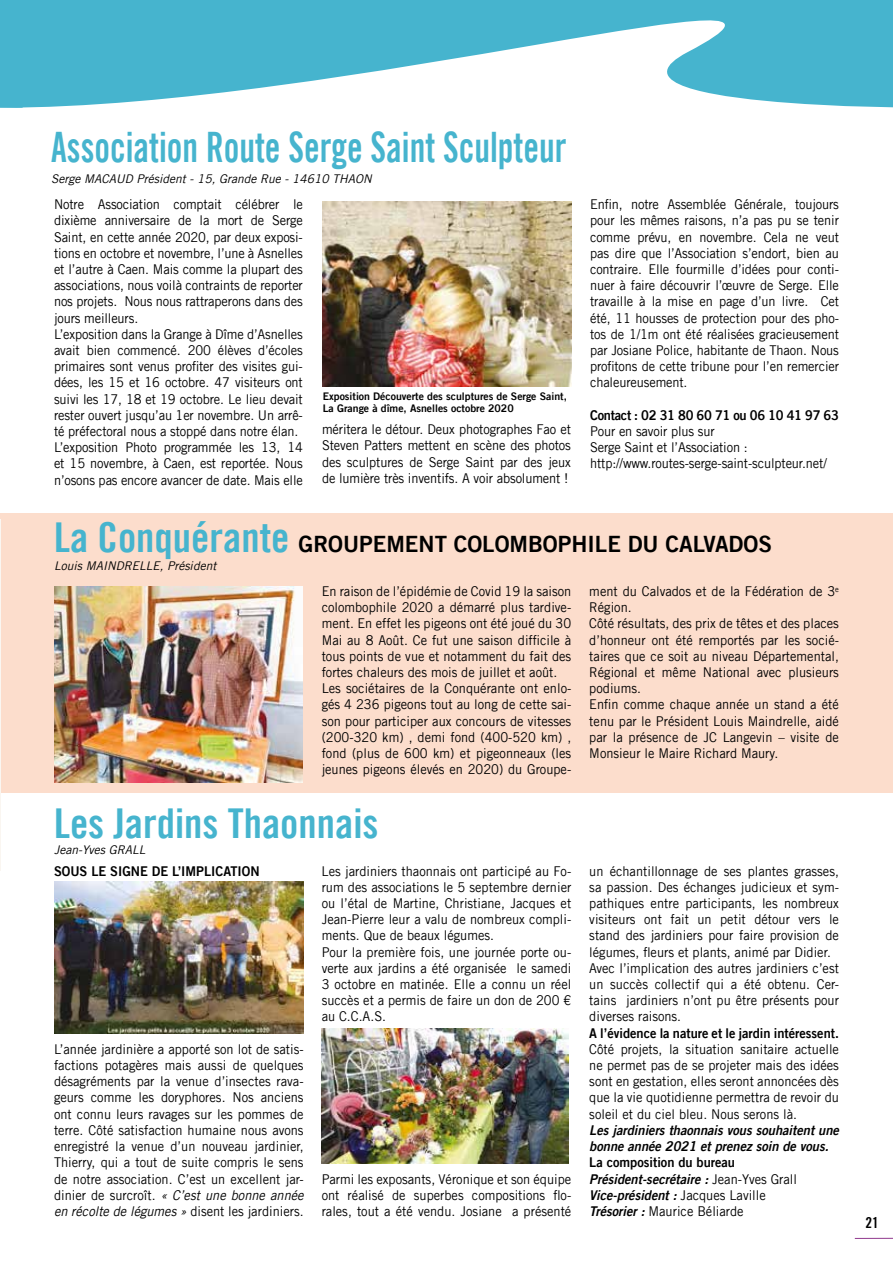
<style>
.page{position:relative;width:893px;height:1263px;background:#fff}
.page>*{position:absolute;margin:0;border:0;box-sizing:border-box;transform-origin:0 0}
.t1{font:42px "Trade Gothic LT Bold Cond Twenty";color:#46b4ce;scale:.84 1}
.t2{font:41.1px "Trade Gothic LT Bold Cond Twenty";color:#46b4ce}
.t3{font:22.5px "Trade Gothic LT Bold Two";color:#000}
.t4{font:15px "Trade Gothic LT Bold Cond Twenty";color:#000}
.t5{font:13.5px/16.2px "Trade Gothic LT";color:#000;scale:.95 1}
.t6{font:italic 13.5px/16.2px "Trade Gothic LT Bold Two";color:#000;scale:.95 1}
.t7{font:13.5px "Trade Gothic LT Bold Two";color:#000;scale:.95 1}
.t8{font:13.5px "Trade Gothic LT Bold Two";letter-spacing:-.02em;color:#000;scale:.95 1}
.t9{font:italic 12px "Trade Gothic LT";color:#000}
.t10{font:10.5px/12.6px "Trade Gothic LT Bold Two";color:#000}
.s1{font-family:"Trade Gothic LT Bold Cond Twenty";font-size:41.1px;color:#46b4ce}
.s2{font-style:italic}
.s3{font-style:normal}
.s4{font-family:"Trade Gothic LT";font-style:normal}
.s5{font-family:"Trade Gothic LT Bold Two";font-style:italic}
</style>
<div class="page">
<div style="left:0;top:513px;width:893px;height:280px;background:#fcddcc"></div>
<hr style="left:0;top:519px;width:1px;height:351px;background:#faf6f1">
<svg style="left:27px;top:0;width:866px;height:108px;fill:#46b4ce"></svg>
<div style="left:0;top:0;width:27px;height:108px;background:#46b4ce"></div>
<hr style="left:855px;top:1238px;width:38px;height:1px;background:#90388d">
<img style="left:322px;top:201px;width:250px;height:185px">
<img style="left:54px;top:586px;width:249px;height:196px">
<img style="left:54px;top:882px;width:250px;height:151px">
<img style="left:322px;top:1028px;width:247px;height:135px">
<h1 class="t1" style="left:51px;top:121px;width:615px">Association Route Serge Saint Sculpteur</h1>
<p class="t9" style="left:51px;top:172px;width:322px">Serge MACAUD Président - 15, Grande Rue - 14610 THAON</p>
<p class="t5" style="left:54px;top:196px;width:264px">Notre Association comptait célébrer le dixième anniversaire de la mort de Serge Saint, en cette année 2020, par deux exposi&shy;tions en octobre et novembre, l’une à Asnelles et l’autre à Caen. Mais comme la plupart des associations, nous voilà contraints de reporter nos projets. Nous nous rattraperons dans des jours meilleurs.<br>L’exposition dans la Grange à Dîme d’Asnelles avait bien commencé. 200 élèves d’écoles primaires sont venus profiter des visites gui&shy;dées, les 15 et 16 octobre. 47 visiteurs ont suivi les 17, 18 et 19 octobre. Le lieu devait rester ouvert jusqu’au 1er novembre. Un arrê&shy;té préfectoral nous a stoppé dans notre élan.<br>L’exposition Photo programmée les 13, 14 et 15 novembre, à Caen, est reportée. Nous n’osons pas encore avancer de date. Mais elle</p>
<p class="t10" style="left:323px;top:389px;width:246px">Exposition Découverte des sculptures de Serge Saint,<br>La Grange à dîme, Asnelles octobre 2020</p>
<p class="t5" style="left:322px;top:421px;width:264px;text-align:justify">méritera le détour. Deux photographes Fao et Steven Patters mettent en scène des photos des sculptures de Serge Saint par des jeux de lumière très inventifs. A voir absolument !</p>
<p class="t5" style="left:590px;top:196px;width:264px;text-align:justify">Enfin, notre Assemblée Générale, toujours pour les mêmes raisons, n’a pas pu se tenir comme prévu, en novembre. Cela ne veut pas dire que l’Association s’endort, bien au contraire. Elle fourmille d’idées pour conti&shy;nuer à faire découvrir l’œuvre de Serge. Elle travaille à la mise en page d’un livre. Cet été, 11 housses de protection pour des pho&shy;tos de 1/1m ont été réalisées gracieusement par Josiane Police, habitante de Thaon. Nous profitons de cette tribune pour l’en remercier chaleureusement.</p>
<p class="t8" style="left:590px;top:407px;width:263px">Contact : 02 31 80 60 71 ou 06 10 41 97 63</p>
<p class="t5" style="left:590px;top:423px;width:251px">Pour en savoir plus sur<br>Serge Saint et l’Association : http://www.routes-serge-saint-sculpteur.net/</p>
<h3 class="t3" style="left:54px;top:529px;width:719px"><span class="s1">La Conquérante</span> GROUPEMENT COLOMBOPHILE DU CALVADOS</h3>
<p class="t9" style="left:54px;top:558px;width:164px">Louis MAINDRELLE, Président</p>
<p class="t5" style="left:322px;top:583px;width:264px">En raison de l’épidémie de Covid 19 la saison colombophile 2020 a démarré plus tardive&shy;ment. En effet les pigeons ont été joué du 30<br>Mai au 8 Août. Ce fut une saison difficile à tous points de vue et notamment du fait des fortes chaleurs des mois de juillet et août.<br>Les sociétaires de la Conquérante ont enlo&shy;gés 4 236 pigeons tout au long de cette sai&shy;son pour participer aux concours de vitesses (200-320 km) , demi fond (400-520 km) , fond (plus de 600 km) et pigeonneaux (les jeunes pigeons élevés en 2020) du Groupe-</p>
<p class="t5" style="left:589px;top:583px;width:264px">ment du Calvados et de la Fédération de 3<sup>e </sup>Région.<br>Côté résultats, des prix de têtes et des places d’honneur ont été remportés par les socié&shy;taires que ce soit au niveau Départemental, Régional et même National avec plusieurs podiums.<br>Enfin comme chaque année un stand a été tenu par le Président Louis Maindrelle, aidé par la présence de JC Langevin – visite de Monsieur le Maire Richard Maury.</p>
<h2 class="t2" style="left:54px;top:799px;width:326px">Les Jardins Thaonnais</h2>
<p class="t9" style="left:54px;top:842px;width:93px">Jean-Yves GRALL</p>
<p class="t7" style="left:54px;top:862px;width:218px">SOUS LE SIGNE DE L’IMPLICATION</p>
<p class="t5" style="left:54px;top:1041px;width:264px;text-align:justify">L’année jardinière a apporté son lot de satis&shy;factions potagères mais aussi de quelques désagréments par la venue d’insectes rava&shy;geurs comme les doryphores. Nos anciens ont connu leurs ravages sur les pommes de terre. Côté satisfaction humaine nous avons enregistré la venue d’un nouveau jardinier, Thierry, qui a tout de suite compris le sens de notre association. C’est un excellent jar&shy;dinier de surcroît. <span class="s2">« C’est une bonne année en récolte de légumes »</span> disent les jardiniers.</p>
<p class="t5" style="left:322px;top:862px;width:264px">Les jardiniers thaonnais ont participé au Fo&shy;rum des associations le 5 septembre dernier ou l’étal de Martine, Christiane, Jacques et Jean-Pierre leur a valu de nombreux compli&shy;ments. Que de beaux légumes.<br>Pour la première fois, une journée porte ou&shy;verte aux jardins a été organisée le samedi 3 octobre en matinée. Elle a connu un réel succès et a permis de faire un don de 200 € au C.C.A.S.</p>
<p class="t5" style="left:322px;top:1170px;width:264px;text-align:justify">Parmi les exposants, Véronique et son équipe ont réalisé de superbes compositions flo&shy;rales, tout a été vendu. Josiane a présenté</p>
<p class="t5" style="left:589px;top:862px;width:264px">un échantillonnage de ses plantes grasses, sa passion. Des échanges judicieux et sym&shy;pathiques entre participants, les nombreux visiteurs ont fait un petit détour vers le stand des jardiniers pour faire provision de légumes, fleurs et plants, animé par Didier.<br>Avec l’implication des autres jardiniers c’est un succès collectif qui a été obtenu. Cer&shy;tains jardiniers n’ont pu être présents pour diverses raisons.</p>
<p class="t7" style="left:589px;top:1024px;width:264px">A l’évidence la nature et le jardin intéressent.</p>
<p class="t5" style="left:589px;top:1041px;width:264px;text-align:justify">Côté projets, la situation sanitaire actuelle ne permet pas de se projeter mais des idées sont en gestation, elles seront annoncées dès que la vie quotidienne permettra de revoir du soleil et du ciel bleu. Nous serons là.</p>
<p class="t6" style="left:589px;top:1122px;width:264px">Les jardiniers thaonnais vous souhaitent une bonne année 2021 et prenez soin de vous.</p>
<p class="t6" style="left:589px;top:1154px;width:220px"><span class="s3">La composition du bureau<br></span>Président-secrétaire : <span class="s4">Jean-Yves Grall<br></span>Vice-président : <span class="s4">Jacques Laville</span></p>
<p class="t5" style="left:589px;top:1203px;width:164px"><span class="s5">Trésorier :</span> Maurice Béliarde</p>
<p class="t4" style="left:866px;top:1213px;width:15px">21</p>
</div>
